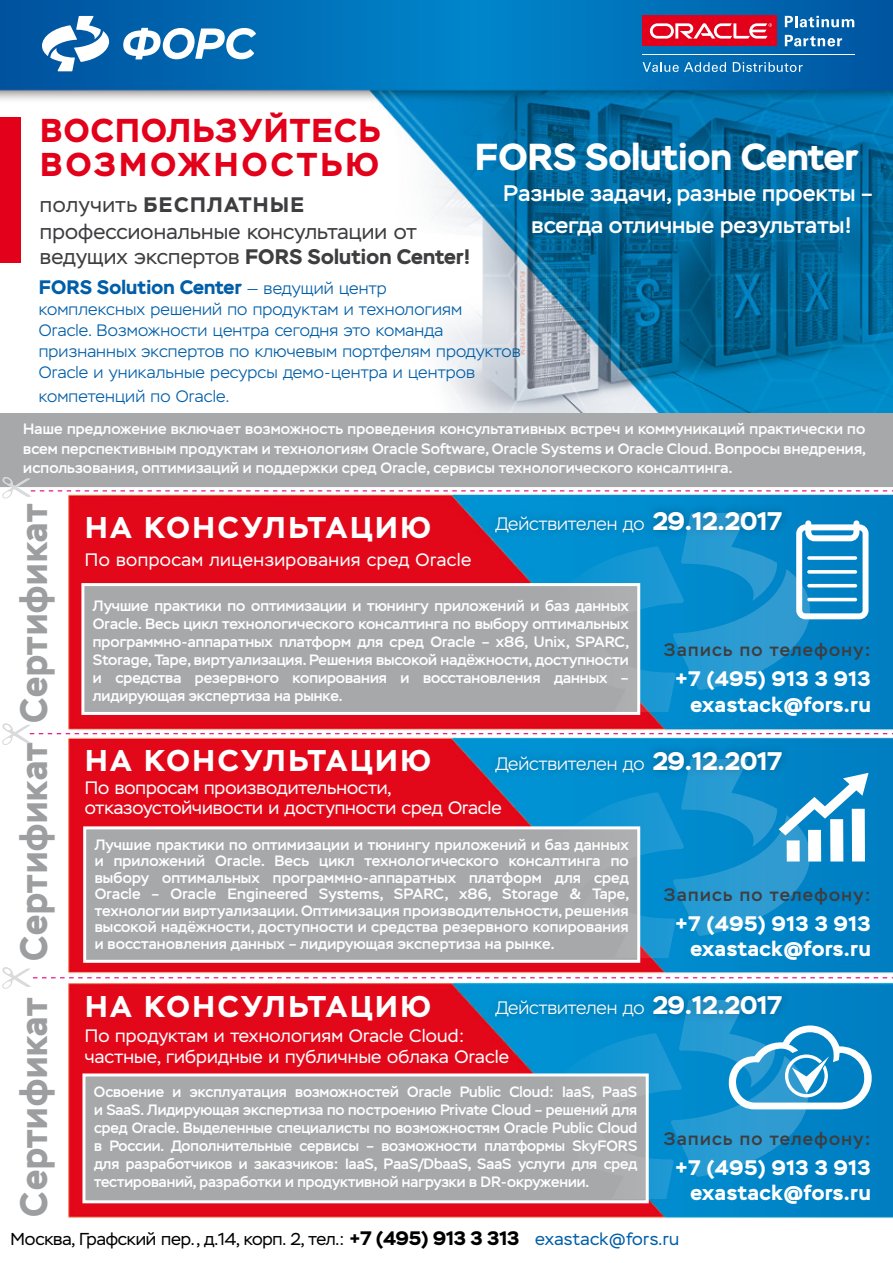
<style>
.page{position:relative;width:893px;height:1263px;background:#fff}
.page>*{position:absolute;margin:0;border:0;box-sizing:border-box;transform-origin:0 0}
.t1{font:700 38.1px "Stem";letter-spacing:.03em;color:#9c9e9f;scale:.94 1}
.t2{font:700 37.5px "Stem";color:#fff}
.t3{font:700 33px/34.5px "Stem";letter-spacing:.135em;color:#e2001a}
.t4{font:700 33px "Stem";letter-spacing:.1em;color:#e2001a}
.t5{font:700 30px "Stem";letter-spacing:.215em;color:#fff}
.t6{font:500 22.5px/31.5px "Stem";letter-spacing:.01em;color:#fff;text-align:center}
.t7{font:700 21px/25.5px "Stem";letter-spacing:.03em;color:#fff;text-align:right}
.t8{font:21px/26.2px "Stem";letter-spacing:.01em;color:#3e3d40}
.t9{font:700 19.5px "Stem";letter-spacing:.01em;color:#005ea8}
.t10{font:18px/19.5px "Stem";letter-spacing:.01em;color:#fff}
.t11{font:300 18px "Stem";color:#fff}
.t12{font:500 18px "Stem";letter-spacing:.08em;color:#3e3d40}
.t13{font:17.25px "Stem";letter-spacing:-.01em;color:#000}
.t14{font:300 16.5px/21px "Stem";letter-spacing:.01em;color:#005ea8}
.t15{font:500 15px/18px "Stem";color:#fff;text-align:justify}
.s1{font-weight:700}
.s2{font-weight:300;font-size:16.5px}
.s3{font-weight:700;font-size:25.5px}
.s4{font-weight:700;font-size:18px}
.s5{font-weight:700;font-size:19.5px}
.s6{color:#005ea8}
</style>
<div class="page">
<img style="left:0;top:0;width:893px;height:1219px">
<svg style="left:42px;top:16px;width:67px;height:55px"></svg>
<svg style="left:123px;top:28px;width:133px;height:31px"></svg>
<div style="left:0;top:117px;width:21px;height:145px;background:#e2001a"></div>
<div style="left:84px;top:1075px;width:563px;height:127px;background:#a7a8aa"></div>
<div style="left:82px;top:1073px;width:567px;height:130px;border:3px solid #fff"></div>
<div style="left:85px;top:828px;width:554px;height:133px;background:#a7a8aa"></div>
<div style="left:83px;top:826px;width:557px;height:137px;border:3px solid #fff"></div>
<div style="left:83px;top:585px;width:556px;height:128px;background:#a7a8aa"></div>
<div style="left:81px;top:583px;width:559px;height:132px;border:3px solid #fff"></div>
<svg style="left:2px;top:967px;width:891px;height:22px"></svg>
<svg style="left:2px;top:723px;width:891px;height:23px"></svg>
<div style="left:486px;top:502px;width:303px;height:38px;background:#000;opacity:.3"></div>
<div style="left:486px;top:742px;width:303px;height:37px;background:#000;opacity:.3"></div>
<div style="left:486px;top:987px;width:303px;height:37px;background:#000;opacity:.3"></div>
<div style="left:642px;top:16px;width:135px;height:30px;background:#e2001a"></div>
<svg style="left:650px;top:23px;width:122px;height:16px"></svg>
<hr style="left:642px;top:54px;width:212px;height:1px;background:#fff">
<svg style="left:785px;top:16px;width:69px;height:11px"></svg>
<svg style="left:785px;top:35px;width:57px;height:12px"></svg>
<svg style="left:643px;top:62px;width:83px;height:10px"></svg>
<svg style="left:733px;top:62px;width:70px;height:10px"></svg>
<div style="left:0;top:414px;width:893px;height:73px;background:#a7a8aa"></div>
<svg style="left:2px;top:477px;width:891px;height:22px"></svg>
<svg style="left:544px;top:1000px;width:330px;height:198px"></svg>
<svg style="left:547px;top:759px;width:321px;height:198px"></svg>
<svg style="left:547px;top:513px;width:321px;height:198px"></svg>
<h3 class="t3" style="left:40px;top:113px;width:341px;text-indent:127px">льзуйтесь возможност</h3>
<h3 class="t4" style="left:40px;top:109px;width:51px">Воспо</h3>
<h3 class="t4" style="left:320px;top:143px;width:60px">ью</h3>
<h3 class="t8" style="left:40px;top:191px;width:432px">получить <span class="s1">БЕСПЛАТНЫЕ </span>профессиональные консультации от ведущих экспертов <span class="s1">FORS Solution Center!</span></h3>
<h2 class="t2" style="left:475px;top:133px;width:385px">FORS Solution Center</h2>
<h3 class="t6" style="left:503px;top:178px;width:372px">Разные задачи, разные проекты – всегда отличные результаты!</h3>
<h3 class="t9" style="left:39px;top:275px;width:349px">FORS Solution Center <span class="s2">— ведущий центр</span></h3>
<p class="t14" style="left:39px;top:299px;width:484px">комплексных решений по продуктам и технологиям<br>Oracle. Возможности центра сегодня это команда признанных экспертов по ключевым портфелям продуктов Oracle и уникальные ресурсы демо-центра и центров</p>
<p class="t14" style="left:39px;top:386px;width:192px">компетенций по Oracle.</p>
<p class="t15" style="left:23px;top:419px;width:844px;line-height:19.5px">Наше предложение включает возможность проведения консультативных встреч и коммуникаций практически по всем перспективным продуктам и технологиям Oracle Software, Oracle Systems и Oracle Cloud. Вопросы внедрения, использования, оптимизаций и поддержки сред Oracle, сервисы технологического консалтинга.</p>
<h1 class="t1" style="left:9px;top:723px;width:235px;rotate:-90deg">Cертификат</h1>
<h1 class="t1" style="left:9px;top:961px;width:235px;rotate:-90deg">Cертификат</h1>
<h1 class="t1" style="left:9px;top:1216px;width:235px;rotate:-90deg">Cертификат</h1>
<h3 class="t5" style="left:85px;top:508px;width:107px">На конс</h3>
<h3 class="t5" style="left:241px;top:508px;width:192px">ультацию</h3>
<p class="t10" style="left:85px;top:550px;width:388px">По вопросам лицензирования сред Oracle</p>
<p class="t11" style="left:495px;top:513px;width:288px">Действителен до <span class="s3">29.12.2017</span></p>
<p class="t15" style="left:93px;top:596px;width:537px">Лучшие практики по оптимизации и тюнингу приложений и баз данных Oracle. Весь цикл технологического консалтинга по выбору оптимальных программно-аппаратных платформ для сред Oracle – x86, Unix, SPARC</p>
<p class="t15" style="left:93px;top:632px;width:538px;text-indent:533px">, Storage, Tape, виртуализация. Решения высокой надёжности, доступности и средства резервного копирования и восстановления данных – лидирующая экспертиза на рынке.</p>
<p class="t12" style="left:664px;top:639px;width:208px">Запись по телефону:</p>
<h3 class="t7" style="left:675px;top:666px;width:197px">+7 (495) 913 3 913 exastack@fors.ru</h3>
<h3 class="t5" style="left:85px;top:741px;width:107px">На конс</h3>
<h3 class="t5" style="left:241px;top:741px;width:192px">ультацию</h3>
<p class="t10" style="left:85px;top:778px;width:418px">По вопросам производительности, отказоустойчивости и доступности сред Oracle</p>
<p class="t11" style="left:495px;top:753px;width:288px">Действителен до <span class="s3">29.12.2017</span></p>
<p class="t15" style="left:95px;top:836px;width:536px;line-height:16.5px">Лучшие практики по оптимизации и тюнингу приложений и баз данных и приложений Oracle. Весь цикл технологического консалтинга по выбору оптимальных программно-аппаратных платформ для сред Oracle – Oracle Engineered Systems, SPARC</p>
<p class="t15" style="left:95px;top:886px;width:536px;line-height:16.5px;text-indent:350px">, x86, Storage &amp; Tape, технологии виртуализации. Оптимизация производительности, решения высокой надёжности, доступности и средства резервного копирования и восстановления данных – лидирующая экспертиза на рынке.</p>
<p class="t12" style="left:664px;top:884px;width:208px">Запись по телефону:</p>
<h3 class="t7" style="left:675px;top:911px;width:197px">+7 (495) 913 3 913 exastack@fors.ru</h3>
<h3 class="t5" style="left:85px;top:987px;width:107px">На конс</h3>
<h3 class="t5" style="left:241px;top:987px;width:192px">ультацию</h3>
<p class="t10" style="left:85px;top:1026px;width:426px;line-height:21px">По продуктам и технологиям Oracle Cloud: частные, гибридные и публичные облака Oracle</p>
<p class="t11" style="left:495px;top:997px;width:288px">Действителен до <span class="s3">29.12.2017</span></p>
<p class="t15" style="left:94px;top:1082px;width:545px">Освоение и эксплуатация возможностей Oracle Public Cloud: IaaS, PaaS и SaaS. Лидирующая экспертиза по построению Private Cloud – решений для сред Oracle. Выделенные специалисты по возможностям Oracle Public Cloud в России. Дополнительные сервисы – возможности платформы SkyFORS для разработчиков и заказчиков: IaaS, PaaS/DbaaS, SaaS услуги для сред тестирований, разработки и продуктивной нагрузки в DR-окружении.</p>
<p class="t12" style="left:664px;top:1128px;width:208px">Запись по телефону:</p>
<h3 class="t7" style="left:675px;top:1155px;width:197px">+7 (495) 913 3 913 exastack@fors.ru</h3>
<p class="t13" style="left:11px;top:1229px;width:670px">Москва, Графский пер., д.14, корп. 2, тел.: <span class="s4">+</span><span class="s5">7 (495) 913 3 313</span> <span class="s6">exastack@fors.ru</span></p>
</div>
